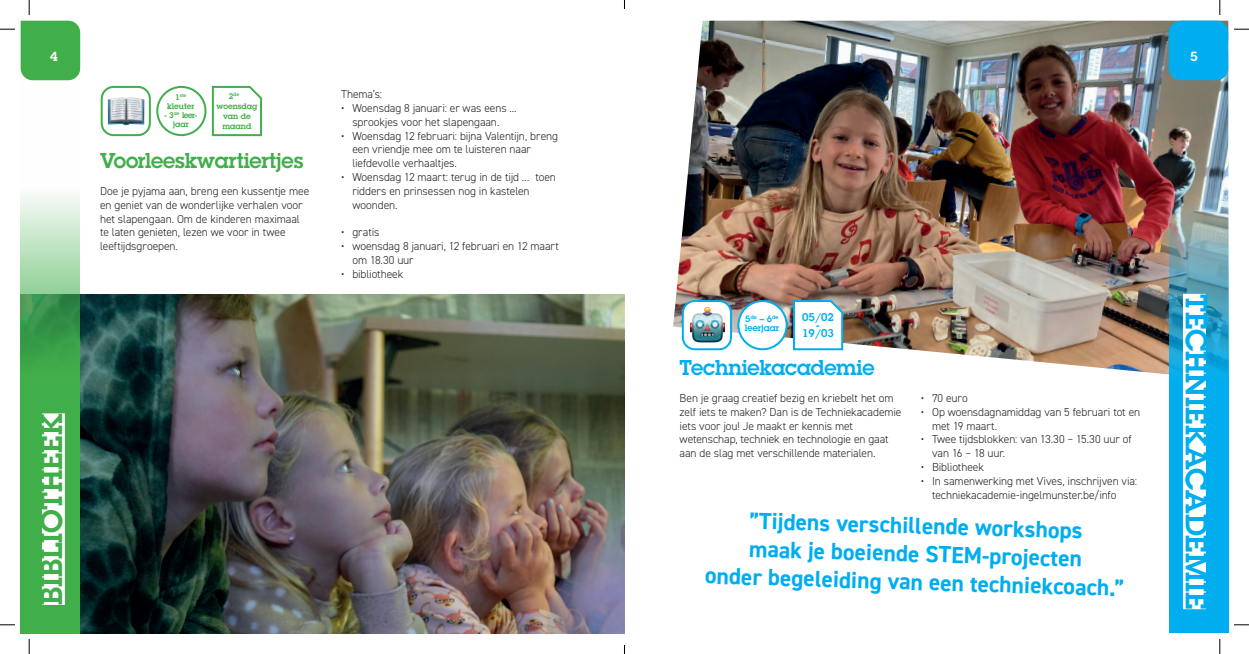
<style>
.page{position:relative;width:1249px;height:654px;background:#fff}
.page>*{position:absolute;margin:0;border:0;box-sizing:border-box;transform-origin:0 0}
.t1{font:600 30px "Lubalin Graph Std";letter-spacing:-.005em;color:#00aeef}
.t2{font:600 30px "Lubalin Graph Std";letter-spacing:-.01em;color:#40ae49}
.t3{font:700 23.5px/28.1px "DIN2014";color:#00aeef;text-align:center}
.t4{font:600 21px "Lubalin Graph Std";letter-spacing:-.01em;color:#40ae49}
.t5{font:600 21px "Lubalin Graph Std";letter-spacing:-.015em;color:#00aeef}
.t6{font:600 13px "Lubalin Graph Std";color:#fff}
.t7{font:300 11.5px/13.8px "DIN2014";letter-spacing:-.01em;color:#231f20}
.t8{font:600 11px/8px "Lubalin Graph Std";color:#00aeef;text-align:center}
.t9{font:600 9px "Lubalin Graph Std";color:#00aeef}
.t10{font:600 8px/10px "Lubalin Graph Std";color:#40ae49;text-align:center}
.t11{font:600 8px/9px "Lubalin Graph Std";letter-spacing:-.03em;color:#40ae49;text-align:center}
.t12{font:600 5.2px "Lubalin Graph Std";color:#00aeef}
.t13{font:600 4.7px "Lubalin Graph Std";color:#40ae49}
.s1{font-size:8px}
.s2{font-size:9px}
</style>
<div class="page">
<img style="left:80px;top:294px;width:544px;height:339px">
<img style="left:673px;top:21px;width:496px;height:354px">
<svg style="left:21px;top:80px;width:59px;height:553px"></svg>
<div style="left:680px;top:355px;width:195px;height:23px;background:#fff"></div>
<div style="left:156px;top:86px;width:50px;height:50px;border:2px solid #40ae49;border-radius:50%"></div>
<div style="left:738px;top:301px;width:49px;height:48px;background:#fff;border-radius:50%"></div>
<div style="left:737px;top:300px;width:51px;height:50px;border:2px solid #00aeef;border-radius:50%"></div>
<img style="left:1169px;top:21px;width:59px;height:612px">
<svg style="left:211px;top:85px;width:52px;height:52px"></svg>
<svg style="left:792px;top:299px;width:52px;height:52px"></svg>
<div style="left:1183px;top:294px;width:23px;height:315px;background:#fff"></div>
<div style="left:42px;top:413px;width:23px;height:192px;background:#fff"></div>
<img style="left:105px;top:90px;width:42px;height:41px">
<div style="left:101px;top:86px;width:50px;height:50px;border:2px solid #40ae49;border-radius:12px"></div>
<div style="left:683px;top:301px;width:48px;height:48px;background:#fff;border-radius:12px"></div>
<img style="left:686px;top:304px;width:42px;height:41px">
<div style="left:682px;top:300px;width:50px;height:50px;border:2px solid #00aeef;border-radius:12px"></div>
<div style="left:21px;top:21px;width:59px;height:59px;background:#40ae49"></div>
<div style="left:1169px;top:21px;width:59px;height:59px;background:#00aeef;border-radius:12px"></div>
<svg style="left:0;top:29px;width:15px;height:1px"></svg>
<svg style="left:1234px;top:29px;width:15px;height:1px"></svg>
<svg style="left:0;top:624px;width:15px;height:1px"></svg>
<svg style="left:1234px;top:624px;width:15px;height:1px"></svg>
<svg style="left:29px;top:0;width:1px;height:15px"></svg>
<svg style="left:29px;top:639px;width:1px;height:15px"></svg>
<svg style="left:1219px;top:0;width:2px;height:15px"></svg>
<svg style="left:1219px;top:639px;width:2px;height:15px"></svg>
<p class="t6" style="left:50px;top:48px;width:9px">4</p>
<p class="t6" style="left:1190px;top:48px;width:9px">5</p>
<p class="t13" style="left:175px;top:92px;width:13px"><span class="s1">1</span>ste</p>
<p class="t10" style="left:167px;top:101px;width:29px">kleuter</p>
<p class="t11" style="left:164px;top:110px;width:35px">- 3<sup>de</sup> leer&shy;jaar</p>
<p class="t13" style="left:229px;top:91px;width:12px"><span class="s1">2</span>de</p>
<p class="t10" style="left:216px;top:101px;width:42px">woensdag van de maand</p>
<h3 class="t4" style="left:100px;top:146px;width:205px">Voorleeskwartiertjes</h3>
<p class="t7" style="left:100px;top:184px;width:211px">Doe je pyjama aan, breng een kussentje mee en geniet van de wonderlijke verhalen voor het slapengaan. Om de kinderen maximaal te laten genieten, lezen we voor in twee leeftijdsgroepen.</p>
<p class="t7" style="left:341px;top:87px;width:43px">Thema’s:</p>
<p class="t7" style="left:341px;top:101px;width:177px;text-align:center">• Woensdag 8 januari: er was eens ... sprookjes voor het slapengaan.</p>
<p class="t7" style="left:352px;top:129px;width:207px;text-indent:-11px">• Woensdag 12 februari: bijna Valentijn, breng een vriendje mee om te luisteren naar liefdevolle verhaaltjes.</p>
<p class="t7" style="left:352px;top:170px;width:205px;text-indent:-11px">• Woensdag 12 maart: terug in de tijd … toen ridders en prinsessen nog in kastelen woonden.</p>
<p class="t7" style="left:341px;top:225px;width:40px">• gratis</p>
<p class="t7" style="left:352px;top:239px;width:208px;text-indent:-11px">• woensdag 8 januari, 12 februari en 12 maart om 18.30 uur</p>
<p class="t7" style="left:341px;top:267px;width:64px">• bibliotheek</p>
<h1 class="t2" style="left:32px;top:605px;width:193px;rotate:-90deg">BIBLIOTHEEK</h1>
<p class="t12" style="left:745px;top:313px;width:35px"><span class="s2">5</span>de <span class="s2">– 6</span>de</p>
<p class="t9" style="left:745px;top:322px;width:36px">leerjaar</p>
<p class="t8" style="left:802px;top:313px;width:33px">05/02 -<br>19/03</p>
<h3 class="t5" style="left:680px;top:354px;width:196px">Techniekacademie</h3>
<p class="t7" style="left:680px;top:391px;width:223px">Ben je graag creatief bezig en kriebelt het om zelf iets te maken? Dan is de Techniekacademie iets voor jou! Je maakt er kennis met wetenschap, techniek en technologie en gaat aan de slag met verschillende materialen.</p>
<p class="t7" style="left:921px;top:391px;width:49px">• 70 euro</p>
<p class="t7" style="left:932px;top:405px;width:210px;text-indent:-11px">• Op woensdagnamiddag van 5 februari tot en met 19 maart.</p>
<p class="t7" style="left:932px;top:432px;width:201px;text-indent:-11px">• Twee tijdsblokken: van 13.30 – 15.30 uur of van 16 – 18 uur.</p>
<p class="t7" style="left:921px;top:460px;width:65px">• Bibliotheek</p>
<p class="t7" style="left:932px;top:474px;width:207px;text-indent:-11px">• In samenwerking met Vives, inschrijven via: techniekacademie-ingelmunster.be/info</p>
<h2 class="t3" style="left:708px;top:504px;width:421px;rotate:2deg">”Tijdens verschillende workshops<br>maak je boeiende STEM-projecten<br>onder begeleiding van een techniekcoach.”</h2>
<h1 class="t1" style="left:1216px;top:294px;width:317px;rotate:90deg">TECHNIEKACADEMIE</h1>
</div>
